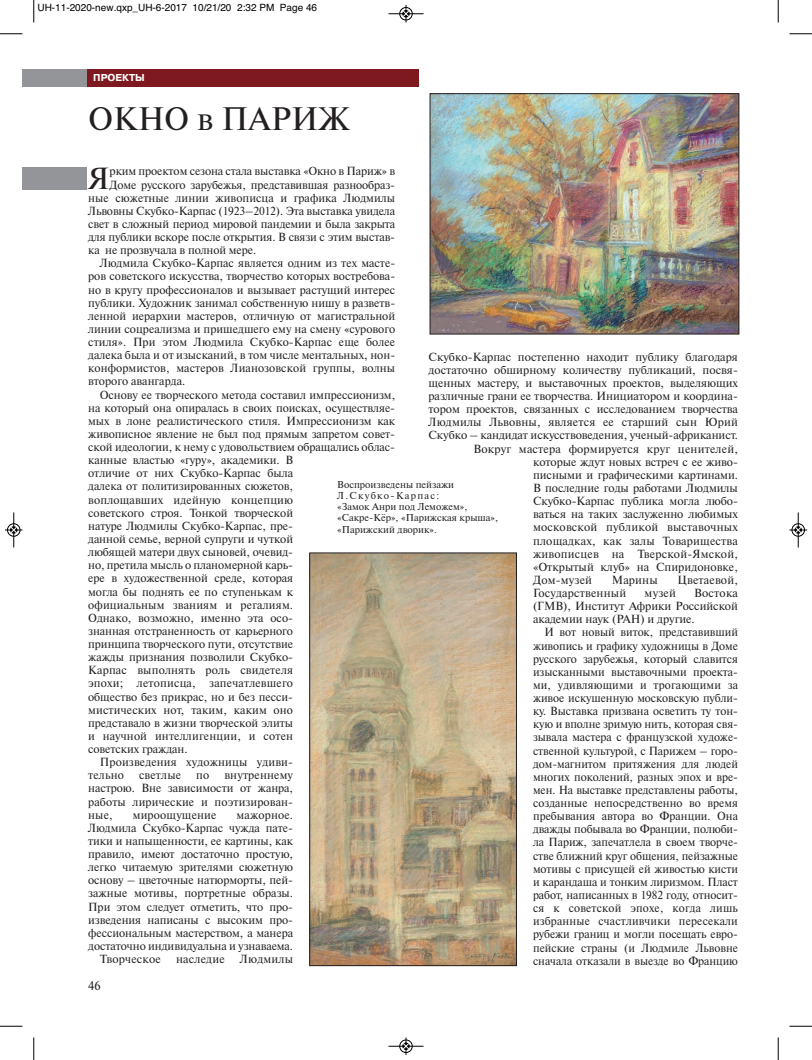
<style>
.page{position:relative;width:812px;height:1060px;background:#fff}
.page>*{position:absolute;margin:0;border:0;box-sizing:border-box;transform-origin:0 0}
.t1{font:32.5px "Newton C";color:#231f20}
.t2{font:30.5px "Newton C";color:#231f20}
.t3{font:12.5px "Newton C";color:#231f20}
.t4{font:11.75px/13.1px "Newton C";letter-spacing:-.005em;color:#231f20;text-align:justify}
.t5{font:11.75px/13.1px "Newton C";letter-spacing:-.005em;color:#231f20;text-align:justify;scale:.96 1}
.t6{font:11.75px/13.1px "Newton C";letter-spacing:.015em;color:#231f20}
.t7{font:10px "Newton C";color:#231f20}
.t8{font:10px "Helvetica";color:#000}
.t9{font:10px "Newton C";letter-spacing:.125em;color:#231f20}
.t10{font:700 10px "Pragmatica C";color:#fff}
</style>
<div class="page">
<img style="left:432px;top:95px;width:305px;height:237px">
<div style="left:430px;top:93px;width:309px;height:241px;border:1px solid #231f20"></div>
<img style="left:311px;top:554px;width:204px;height:410px">
<div style="left:309px;top:552px;width:208px;height:414px;border:1px solid #231f20"></div>
<div style="left:87px;top:69px;width:331px;height:18px;background:#7e1a1f"></div>
<div style="left:22px;top:69px;width:65px;height:18px;background:#939598"></div>
<div style="left:22px;top:167px;width:65px;height:23px;background:#939598"></div>
<svg style="left:33px;top:0;width:2px;height:22px"></svg>
<svg style="left:0;top:33px;width:22px;height:2px"></svg>
<svg style="left:777px;top:0;width:2px;height:22px"></svg>
<svg style="left:789px;top:33px;width:23px;height:2px"></svg>
<svg style="left:33px;top:1037px;width:2px;height:23px"></svg>
<svg style="left:0;top:1025px;width:22px;height:2px"></svg>
<svg style="left:777px;top:1037px;width:2px;height:23px"></svg>
<svg style="left:789px;top:1025px;width:23px;height:2px"></svg>
<hr style="left:388px;top:14px;width:35px;height:1px;background:#000">
<div style="left:399px;top:7px;width:13px;height:13px;border:1px solid #000;border-radius:50%"></div>
<svg style="left:403px;top:5px;width:6px;height:17px"></svg>
<div style="left:399px;top:1039px;width:13px;height:14px;border:1px solid #fff;border-radius:50%"></div>
<hr style="left:388px;top:1046px;width:35px;height:1px;background:#000">
<div style="left:399px;top:1039px;width:13px;height:13px;border:1px solid #000;border-radius:50%"></div>
<svg style="left:403px;top:1037px;width:6px;height:18px"></svg>
<hr style="left:14px;top:512px;width:1px;height:35px;background:#000">
<div style="left:7px;top:523px;width:13px;height:13px;border:1px solid #000;border-radius:50%"></div>
<svg style="left:5px;top:527px;width:17px;height:6px"></svg>
<div style="left:791px;top:523px;width:14px;height:13px;border:1px solid #fff;border-radius:50%"></div>
<hr style="left:798px;top:512px;width:1px;height:35px;background:#000">
<div style="left:791px;top:523px;width:13px;height:13px;border:1px solid #000;border-radius:50%"></div>
<svg style="left:789px;top:527px;width:18px;height:6px"></svg>
<p class="t8" style="left:38px;top:4px;width:281px">UH-11-2020-new.qxp_UH-6-2017 10/21/20 2:32 PM Page 46</p>
<p class="t10" style="left:93px;top:72px;width:53px">ПРОЕКТЫ</p>
<p class="t1" style="left:88px;top:100px;width:263px">ОКНО в ПАРИЖ</p>
<p class="t2" style="left:88px;top:160px;width:23px">Я</p>
<p class="t4" style="left:109px;top:165px;width:287px">рким проектом сезона стала выставка «Окно в Париж» в</p>
<p class="t4" style="left:109px;top:178px;width:287px">Доме русского зарубежья, представившая разнообраз-</p>
<p class="t4" style="left:88px;top:191px;width:308px">ные сюжетные линии живописца и графика Людмилы</p>
<p class="t4" style="left:88px;top:204px;width:308px">Львовны Скубко-Карпас (1923–2012). Эта выставка увидела</p>
<p class="t4" style="left:88px;top:217px;width:308px">свет в сложный период мировой пандемии и была закрыта</p>
<p class="t4" style="left:88px;top:230px;width:308px">для публики вскоре после открытия. В связи с этим выстав-</p>
<p class="t4" style="left:88px;top:243px;width:169px">ка не прозвучала в полной мере.</p>
<p class="t4" style="left:88px;top:257px;width:308px;text-indent:12px">Людмила Скубко-Карпас является одним из тех масте&shy;ров советского искусства, творчество которых востребова&shy;но в кругу профессионалов и вызывает растущий интерес публики. Художник занимал собственную нишу в разветв&shy;ленной иерархии мастеров, отличную от магистральной линии соцреализма и пришедшего ему на смену «сурового стиля». При этом Людмила Скубко-Карпас еще более далека была и от изысканий, в том числе ментальных, нон&shy;конформистов, мастеров Лианозовской группы, волны второго авангарда.</p>
<p class="t4" style="left:88px;top:388px;width:308px;text-align:left;text-indent:12px">Основу ее творческого метода составил импрессионизм, на который она опиралась в своих поисках, осуществляе&shy;мых в лоне реалистического стиля. Импрессионизм как живописное явление не был под прямым запретом совет&shy;ской идеологии, к нему с удовольствием обращались облас&shy;канные властью «гуру», академики. В<br>отличие от них Скубко-Карпас была<br>далека от политизированных сюжетов,<br>воплощавших идейную концепцию<br>советского строя. Тонкой творческой<br>натуре Людмилы Скубко-Карпас, пре-<br>данной семье, верной супруги и чуткой<br>любящей матери двух сыновей, очевид-<br>но, претила мысль о планомерной карь-<br>ере в художественной среде, которая<br>могла бы поднять ее по ступенькам к<br>официальным званиям и регалиям.<br>Однако, возможно, именно эта осо-<br>знанная отстраненность от карьерного<br>принципа творческого пути, отсутствие<br>жажды признания позволили Скубко-<br>Карпас выполнять роль свидетеля<br>эпохи; летописца, запечатлевшего<br>общество без прикрас, но и без песси-<br>мистических нот, таким, каким оно<br>представало в жизни творческой элиты<br>и научной интеллигенции, и сотен<br>советских граждан.</p>
<p class="t6" style="left:88px;top:755px;width:206px;text-indent:12px">Произведения художницы удиви&shy;тельно</p>
<p class="t4" style="left:428px;top:350px;width:311px">Скубко-Карпас постепенно находит публику благодаря</p>
<p class="t4" style="left:428px;top:363px;width:311px">достаточно обширному количеству публикаций, посвя-</p>
<p class="t4" style="left:428px;top:376px;width:311px">щенных мастеру, и выставочных проектов, выделяющих</p>
<p class="t4" style="left:428px;top:389px;width:311px">различные грани ее творчества. Инициатором и координа-</p>
<p class="t4" style="left:428px;top:402px;width:311px">тором проектов, связанных с исследованием творчества</p>
<p class="t6" style="left:428px;top:416px;width:311px">Людмилы Львовны, является ее старший сын Юрий</p>
<p class="t4" style="left:428px;top:429px;width:311px">Скубко – кандидат искусствоведения, ученый-африканист.</p>
<p class="t6" style="left:473px;top:442px;width:266px">Вокруг мастера формируется круг ценителей,</p>
<p class="t4" style="left:533px;top:455px;width:206px">которые ждут новых встреч с ее живо-</p>
<p class="t4" style="left:533px;top:468px;width:206px">писными и графическими картинами.</p>
<p class="t4" style="left:533px;top:481px;width:206px">В последние годы работами Людмилы</p>
<p class="t4" style="left:533px;top:494px;width:206px">Скубко-Карпас публика могла любо-</p>
<p class="t4" style="left:533px;top:507px;width:206px">ваться на таких заслуженно любимых</p>
<p class="t6" style="left:533px;top:521px;width:206px">московской публикой выставочных</p>
<p class="t6" style="left:533px;top:534px;width:206px">площадках, как залы Товарищества</p>
<p class="t6" style="left:533px;top:547px;width:206px">живописцев на Тверской-Ямской,</p>
<p class="t4" style="left:533px;top:560px;width:206px">«Открытый клуб» на Спиридоновке,</p>
<p class="t6" style="left:533px;top:573px;width:61px">Дом-музей</p>
<p class="t4" style="left:612px;top:573px;width:47px">Марины</p>
<p class="t6" style="left:677px;top:573px;width:62px">Цветаевой,</p>
<p class="t6" style="left:533px;top:586px;width:95px">Государственный</p>
<p class="t4" style="left:644px;top:586px;width:33px">музей</p>
<p class="t7" style="left:337px;top:478px;width:118px">Воспроизведены пейзажи</p>
<p class="t9" style="left:337px;top:489px;width:103px">Л.Скубко-Карпас:</p>
<p class="t7" style="left:337px;top:501px;width:132px">«Замок Анри под Леможем»,</p>
<p class="t7" style="left:337px;top:512px;width:162px">«Сакре-Кёр», «Парижская крыша»,</p>
<p class="t7" style="left:337px;top:523px;width:101px">«Парижский дворик».</p>
<p class="t4" style="left:533px;top:586px;width:206px;text-indent:161px">Востока (ГМВ), Институт Африки Российской академии наук (РАН) и другие.</p>
<p class="t5" style="left:533px;top:626px;width:215px;text-indent:11px">И вот новый виток, представивший живопись и графику художницы в Доме русского зарубежья, который славится изысканными выставочными проекта&shy;ми, удивляющими и трогающими за живое искушенную московскую публи&shy;ку. Выставка призвана осветить ту тон&shy;кую и вполне зримую нить, которая свя&shy;зывала мастера с французской художе&shy;ственной культурой, с Парижем – горо&shy;дом-магнитом притяжения для людей многих поколений, разных эпох и вре&shy;мен. На выставке представлены работы, созданные непосредственно во время пребывания автора во Франции. Она дважды побывала во Франции, полюби&shy;ла Париж, запечатлела в своем творче&shy;стве ближний круг общения, пейзажные мотивы с присущей ей живостью кисти и карандаша и тонким лиризмом. Пласт работ, написанных в 1982 году, относит&shy;ся к советской эпохе, когда лишь избранные счастливчики пересекали рубежи границ и могли посещать евро&shy;пейские страны (и Людмиле Львовне сначала отказали в выезде во Францию</p>
<p class="t4" style="left:88px;top:768px;width:206px;text-indent:136px">внутреннему настрою. Вне зависимости от жанра, работы лирические и поэтизирован&shy;ные,</p>
<p class="t6" style="left:139px;top:768px;width:44px">светлые</p>
<p class="t4" style="left:196px;top:768px;width:15px">по</p>
<p class="t4" style="left:88px;top:808px;width:206px;text-indent:148px">мажорное.<br>Людмила Скубко-Карпас чужда пате&shy;тики и напыщенности, ее картины, как правило, имеют достаточно простую, легко читаемую зрителями сюжетную основу – цветочные натюрморты, пей&shy;зажные мотивы, портретные образы.<br>При этом следует отметить, что про&shy;изведения написаны с высоким про&shy;фессиональным мастерством, а манера достаточно индивидуальна и узнаваема.</p>
<p class="t6" style="left:100px;top:952px;width:62px">Творческое</p>
<p class="t6" style="left:176px;top:952px;width:50px">наследие</p>
<p class="t6" style="left:240px;top:952px;width:55px">Людмилы</p>
<p class="t3" style="left:88px;top:978px;width:14px">46</p>
<p class="t6" style="left:133px;top:808px;width:85px">мироощущение</p>
</div>
